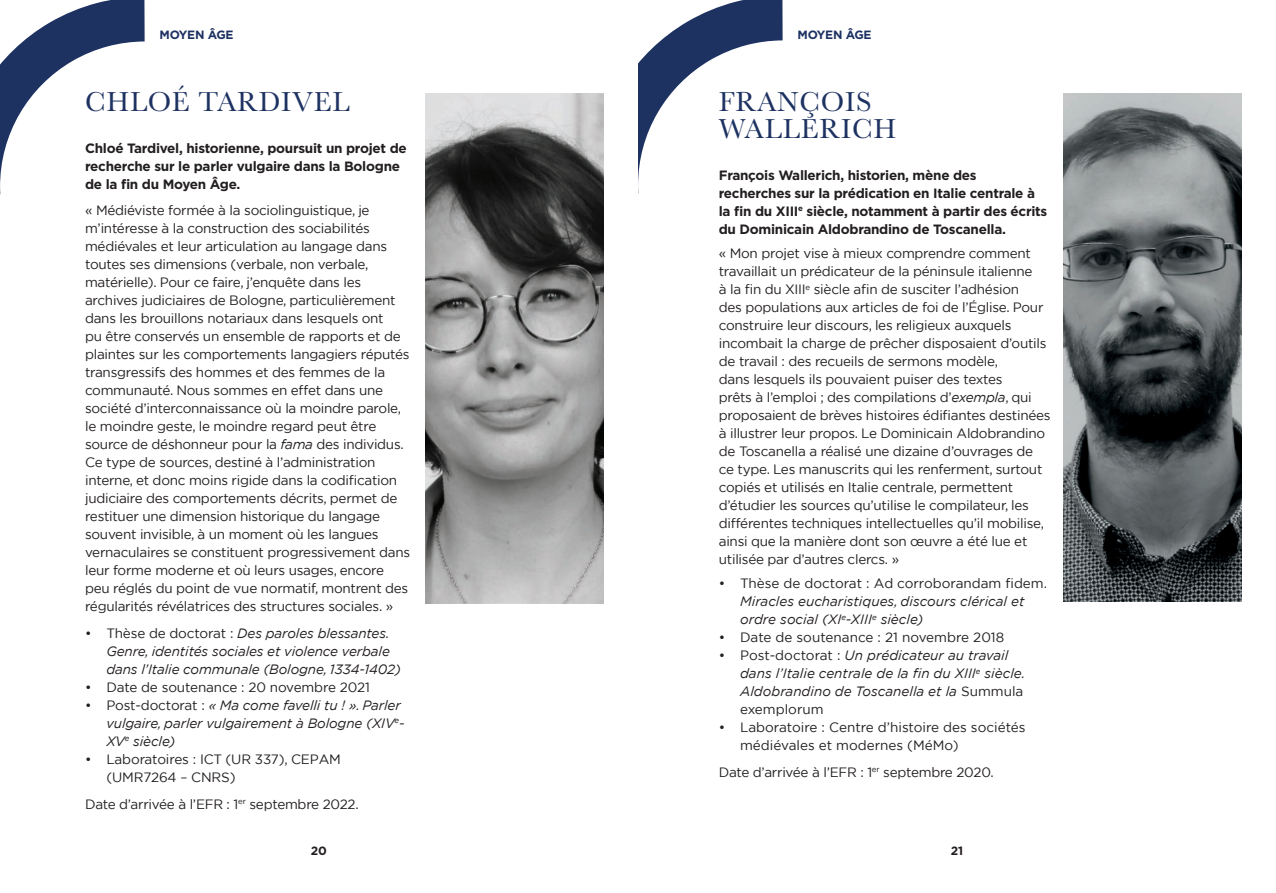
<style>
.page{position:relative;width:1276px;height:893px;background:#fff}
.page>*{position:absolute;margin:0;border:0;box-sizing:border-box;transform-origin:0 0}
.t1{font:28.5px/27px "Baskerville";letter-spacing:.03em;color:#1e3262}
.t2{font:13.5px/18px "Gotham";letter-spacing:-.02em;color:#231f20}
.t3{font:italic 13.5px/18px "Gotham";letter-spacing:-.01em;color:#231f20}
.t4{font:700 13.5px/18px "Gotham";letter-spacing:-.02em;color:#231f20}
.t5{font:13.5px/18px "Gotham";color:#231f20}
.t6{font:700 12px "Gotham";letter-spacing:-.02em;color:#1e3262}
.t7{font:700 12px "Gotham";color:#231f20}
.s1{font-style:italic}
.s2{font-style:normal}
</style>
<div class="page">
<svg style="left:638px;top:0;width:144px;height:193px"></svg>
<svg style="left:0;top:0;width:145px;height:194px"></svg>
<img style="left:425px;top:94px;width:179px;height:510px">
<img style="left:1063px;top:94px;width:179px;height:508px">
<p class="t6" style="left:159px;top:27px;width:76px">MOYEN ÂGE</p>
<p class="t6" style="left:797px;top:27px;width:76px">MOYEN ÂGE</p>
<h1 class="t1" style="left:85px;top:88px;width:266px">CHLOÉ TARDIVEL</h1>
<p class="t4" style="left:85px;top:139px;width:323px">Chloé Tardivel, historienne, poursuit un projet de recherche sur le parler vulgaire dans la Bologne de la fin du Moyen Âge.</p>
<p class="t2" style="left:85px;top:201px;width:327px">« Médiéviste formée à la sociolinguistique, je m’intéresse à la construction des sociabilités médiévales et leur articulation au langage dans toutes ses dimensions (verbale, non verbale, matérielle). Pour ce faire, j’enquête dans les archives judiciaires de Bologne, particulièrement dans les brouillons notariaux dans lesquels ont<br>pu être conservés un ensemble de rapports et de plaintes sur les comportements langagiers réputés transgressifs des hommes et des femmes de la communauté. Nous sommes en effet dans une société d’interconnaissance où la moindre parole, le moindre geste, le moindre regard peut être source de déshonneur pour la <span class="s1">fama</span> des individus.<br>Ce type de sources, destiné à l’administration interne, et donc moins rigide dans la codification judiciaire des comportements décrits, permet de restituer une dimension historique du langage souvent invisible, à un moment où les langues vernaculaires se constituent progressivement dans leur forme moderne et où leurs usages, encore peu réglés du point de vue normatif, montrent des régularités révélatrices des structures sociales. »</p>
<p class="t3" style="left:106px;top:623px;width:296px;text-indent:-21px"><span class="s2">• Thèse de doctorat :</span> Des paroles blessantes.<br>Genre, identités sociales et violence verbale dans l’Italie communale (Bologne, 1334-1402)</p>
<p class="t2" style="left:85px;top:677px;width:286px">• Date de soutenance : 20 novembre 2021</p>
<p class="t3" style="left:106px;top:695px;width:300px;text-indent:-21px"><span class="s2">• Post-doctorat :</span> « Ma come favelli tu ! ». Parler vulgaire, parler vulgairement à Bologne (XIV<sup>e</sup>-<br>XV<sup>e</sup> siècle)</p>
<p class="t2" style="left:106px;top:750px;width:236px;text-indent:-21px">• Laboratoires : ICT (UR 337), CEPAM (UMR7264 – CNRS)</p>
<p class="t2" style="left:85px;top:795px;width:275px">Date d’arrivée à l’EFR : 1<sup>er</sup> septembre 2022.</p>
<h1 class="t1" style="left:719px;top:88px;width:179px">FRANÇOIS<br>WALLERICH</h1>
<p class="t4" style="left:719px;top:166px;width:330px">François Wallerich, historien, mène des recherches sur la prédication en Italie centrale à la fin du XIII<sup>e</sup> siècle, notamment à partir des écrits du Dominicain Aldobrandino de Toscanella.</p>
<p class="t2" style="left:719px;top:244px;width:333px">« Mon projet vise à mieux comprendre comment travaillait un prédicateur de la péninsule italienne<br>à la fin du XIII<sup>e</sup> siècle afin de susciter l’adhésion<br>des populations aux articles de foi de l’Église. Pour construire leur discours, les religieux auxquels incombait la charge de prêcher disposaient d’outils de travail : des recueils de sermons modèle,<br>dans lesquels ils pouvaient puiser des textes<br>prêts à l’emploi ; des compilations d’<span class="s1">exempla</span>, qui proposaient de brèves histoires édifiantes destinées à illustrer leur propos. Le Dominicain Aldobrandino de Toscanella a réalisé une dizaine d’ouvrages de ce type. Les manuscrits qui les renferment, surtout copiés et utilisés en Italie centrale, permettent d’étudier les sources qu’utilise le compilateur, les différentes techniques intellectuelles qu’il mobilise, ainsi que la manière dont son œuvre a été lue et utilisée par d’autres clercs. »</p>
<p class="t5" style="left:719px;top:574px;width:330px">• Thèse de doctorat : Ad corroborandam fidem.</p>
<p class="t3" style="left:740px;top:592px;width:286px">Miracles eucharistiques, discours clérical et ordre social (XI<sup>e</sup>-XIII<sup>e</sup> siècle)</p>
<p class="t5" style="left:719px;top:628px;width:287px">• Date de soutenance : 21 novembre 2018</p>
<p class="t3" style="left:740px;top:646px;width:287px;text-indent:-21px"><span class="s2">• Post-doctorat :</span> Un prédicateur au travail dans l’Italie centrale de la fin du XIII<sup>e</sup> siècle.<br>Aldobrandino de Toscanella et la <span class="s2">Summula exemplorum</span></p>
<p class="t5" style="left:740px;top:718px;width:287px;text-indent:-21px">• Laboratoire : Centre d’histoire des sociétés médiévales et modernes (MéMo)</p>
<p class="t2" style="left:719px;top:763px;width:276px">Date d’arrivée à l’EFR : 1<sup>er</sup> septembre 2020.</p>
<p class="t7" style="left:311px;top:843px;width:17px">20</p>
<p class="t7" style="left:951px;top:843px;width:14px">21</p>
</div>
